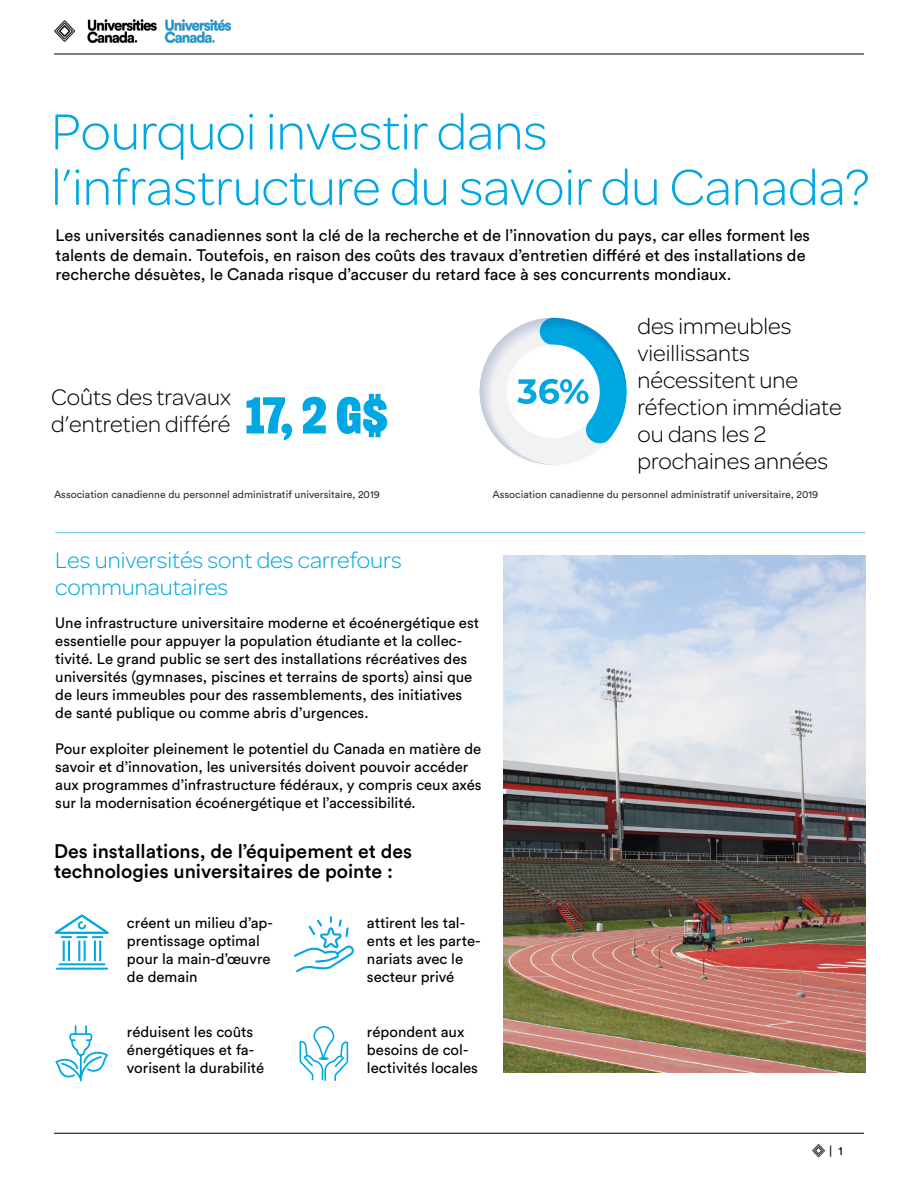
<style>
.page{position:relative;width:918px;height:1188px;background:#fff}
.page>*{position:absolute;margin:0;border:0;box-sizing:border-box;transform-origin:0 0}
.t1{font:300 54px/55.5px "Omnes";color:#00a8e3}
.t2{font:51px "Ringold Sans";color:#00a8e3}
.t3{font:300 24px/27px "Omnes";color:#000}
.t4{font:300 24px/27px "Omnes";color:#00a8e3}
.t5{font:500 19.5px/19.5px "Circular Std";color:#000}
.t6{font:16.5px/19.8px "Circular Std";color:#000}
.t7{font:15px/18px "Circular Std";color:#000}
.t8{font:12px "Circular Std";color:#000}
.t9{font:10.5px "Circular Std";color:#333}
</style>
<div class="page">
<hr style="left:55px;top:532px;width:810px;height:1px;background:#00a8e3">
<hr style="left:54px;top:54px;width:810px;height:1px;background:#000">
<hr style="left:54px;top:1133px;width:810px;height:1px;background:#000">
<img style="left:812px;top:1144px;width:14px;height:14px">
<img style="left:54px;top:20px;width:176px;height:23px">
<img style="left:504px;top:556px;width:361px;height:517px">
<hr style="left:59px;top:963px;width:45px;height:2px;background:#00a8e1">
<hr style="left:57px;top:968px;width:50px;height:2px;background:#00a8e1">
<hr style="left:63px;top:941px;width:2px;height:20px;background:#00a8e1">
<hr style="left:68px;top:941px;width:2px;height:20px;background:#00a8e1">
<hr style="left:78px;top:941px;width:2px;height:20px;background:#00a8e1">
<hr style="left:84px;top:941px;width:2px;height:20px;background:#00a8e1">
<hr style="left:94px;top:941px;width:2px;height:20px;background:#00a8e1">
<hr style="left:99px;top:941px;width:2px;height:20px;background:#00a8e1">
<svg style="left:54px;top:914px;width:55px;height:24px"></svg>
<svg style="left:55px;top:1025px;width:53px;height:57px"></svg>
<svg style="left:294px;top:916px;width:60px;height:56px"></svg>
<svg style="left:299px;top:1026px;width:50px;height:55px"></svg>
<svg style="left:480px;top:318px;width:147px;height:147px"></svg>
<h1 class="t1" style="left:51px;top:101px;width:820px">Pourquoi investir dans l’infrastructure du savoir du Canada?</h1>
<p class="t6" style="left:56px;top:225px;width:756px">Les universités canadiennes sont la clé de la recherche et de l’innovation du pays, car elles forment les talents de demain. Toutefois, en raison des coûts des travaux d’entretien différé et des installations de recherche désuètes, le Canada risque d’accuser du retard face à ses concurrents mondiaux.</p>
<h3 class="t3" style="left:51px;top:383px;width:181px">Coûts des travaux d’entretien différé</h3>
<h2 class="t2" style="left:245px;top:379px;width:144px">17, 2 G$</h2>
<h3 class="t3" style="left:637px;top:311px;width:206px">des immeubles vieillissants nécessitent une réfection immédiate ou dans les 2 prochaines années</h3>
<p class="t9" style="left:54px;top:488px;width:327px">Association canadienne du personnel administratif universitaire, 2019</p>
<p class="t9" style="left:492px;top:488px;width:327px">Association canadienne du personnel administratif universitaire, 2019</p>
<h3 class="t4" style="left:55px;top:545px;width:348px">Les universités sont des carrefours communautaires</h3>
<p class="t7" style="left:55px;top:613px;width:425px">Une infrastructure universitaire moderne et écoénergétique est essentielle pour appuyer la population étudiante et la collec&shy;tivité. Le grand public se sert des installations récréatives des universités (gymnases, piscines et terrains de sports) ainsi que de leurs immeubles pour des rassemblements, des initiatives de santé publique ou comme abris d’urgences.</p>
<p class="t7" style="left:55px;top:739px;width:428px">Pour exploiter pleinement le potentiel du Canada en matière de savoir et d’innovation, les universités doivent pouvoir accéder aux programmes d’infrastructure fédéraux, y compris ceux axés sur la modernisation écoénergétique et l’accessibilité.</p>
<h3 class="t5" style="left:54px;top:841px;width:360px">Des installations, de l’équipement et des technologies universitaires de pointe :</h3>
<p class="t7" style="left:127px;top:914px;width:147px">créent un milieu d’ap&shy;prentissage optimal pour la main-d’œuvre de demain</p>
<p class="t7" style="left:367px;top:914px;width:115px">attirent les tal&shy;ents et les parte&shy;nariats avec le secteur privé</p>
<p class="t7" style="left:127px;top:1023px;width:139px">réduisent les coûts énergétiques et fa&shy;vorisent la durabilité</p>
<p class="t7" style="left:367px;top:1023px;width:113px">répondent aux besoins de col&shy;lectivités locales</p>
<p class="t8" style="left:829px;top:1143px;width:15px">| 1</p>
</div>
